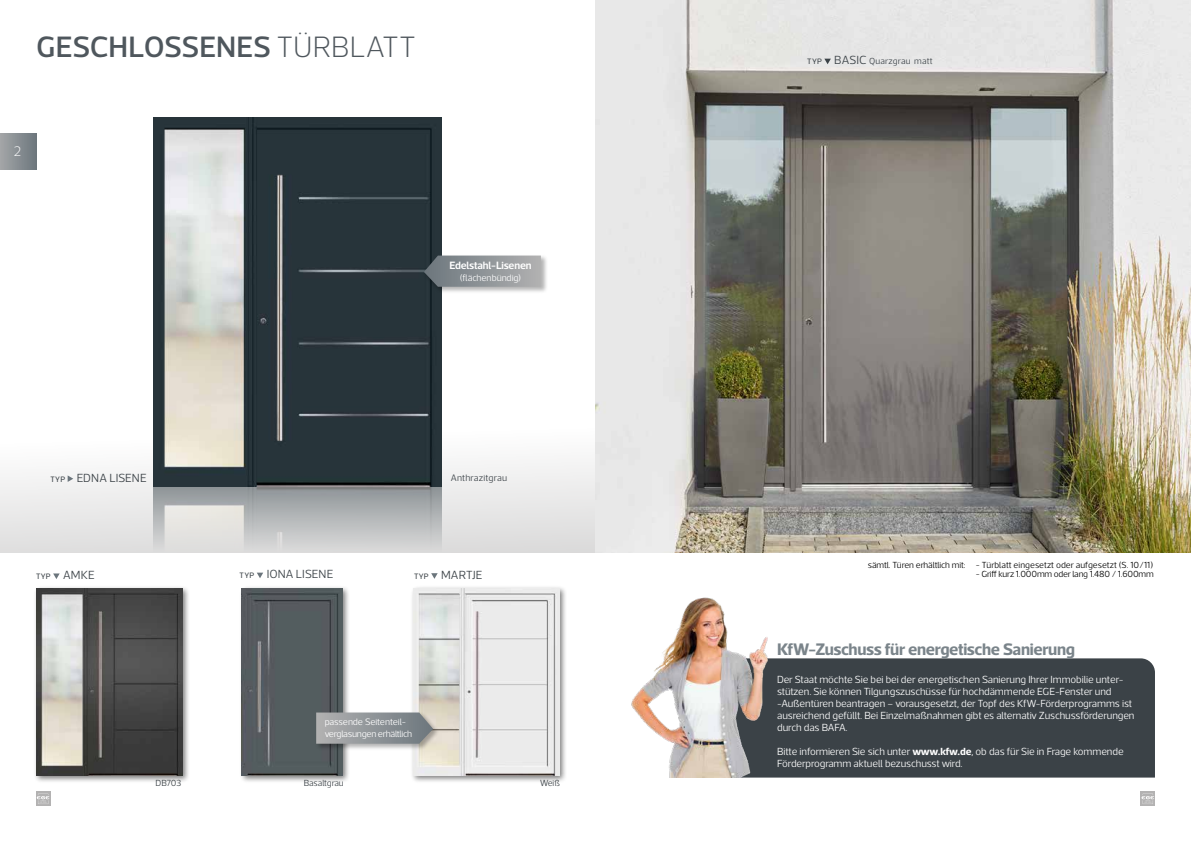
<style>
.page{position:relative;width:1191px;height:842px;background:#fff}
.page>*{position:absolute;margin:0;border:0;box-sizing:border-box;transform-origin:0 0}
.t1{font:500 30px "Acto";letter-spacing:.005em;color:#4f575d}
.t2{font:700 17px "Acto";letter-spacing:-.02em;color:#7a848a}
.t3{font:200 14px "Acto";color:#fff}
.t4{font:300 12px "Acto";letter-spacing:.01em;color:#3b4247}
.t5{font:600 10.8px "Acto";letter-spacing:-.01em;color:#fff}
.t6{font:300 10.5px/12px "Acto";letter-spacing:-.01em;color:#fff}
.t7{font:300 9.5px/12px "Acto";letter-spacing:-.02em;color:#fff}
.t8{font:300 9.5px "Acto";letter-spacing:.02em;color:#3b4247}
.t9{font:300 9px "Acto";letter-spacing:-.01em;color:#000}
.t10{font:300 9px "Acto";letter-spacing:.025em;color:#3b4247}
.t11{font:300 9px "Acto";letter-spacing:-.005em;color:#3b4247}
.s1{font-weight:200}
.s2{font-weight:400;font-size:8px}
.s3{font-size:12px}
.s4{font-weight:700}
</style>
<div class="page">
<div style="left:0;top:418px;width:595px;height:135px;background:linear-gradient(to bottom,#fff,#dddcdc)"></div>
<img style="left:154px;top:118px;width:288px;height:434px">
<img style="left:595px;top:0;width:596px;height:553px">
<div style="left:0;top:133px;width:36px;height:36px;background:linear-gradient(to right,#a4a6a8,#6f797f)"></div>
<svg style="left:68px;top:475px;width:5px;height:7px"></svg>
<svg style="left:824px;top:59px;width:7px;height:5px"></svg>
<svg style="left:431px;top:573px;width:7px;height:6px"></svg>
<svg style="left:53px;top:573px;width:7px;height:6px"></svg>
<svg style="left:257px;top:573px;width:6px;height:5px"></svg>
<svg style="left:1140px;top:792px;width:15px;height:14px"></svg>
<svg style="left:1141px;top:794px;width:13px;height:10px"></svg>
<svg style="left:36px;top:792px;width:14px;height:14px"></svg>
<svg style="left:37px;top:794px;width:12px;height:10px"></svg>
<div style="left:423px;top:254px;width:125px;height:40px;background:#000;opacity:.3"></div>
<svg style="left:424px;top:256px;width:117px;height:31px;background:#8a8f93"></svg>
<div style="left:33px;top:585px;width:157px;height:198px;background:#000;opacity:.5"></div>
<img style="left:36px;top:588px;width:146px;height:187px">
<div style="left:410px;top:585px;width:157px;height:198px;background:#000;opacity:.5"></div>
<img style="left:413px;top:588px;width:146px;height:187px">
<div style="left:239px;top:585px;width:111px;height:198px;background:#000;opacity:.5"></div>
<img style="left:242px;top:588px;width:100px;height:187px">
<div style="left:315px;top:711px;width:124px;height:39px;background:#000;opacity:.3"></div>
<svg style="left:316px;top:712px;width:117px;height:32px;background:#94989b"></svg>
<div style="left:781px;top:658px;width:374px;height:119px;background:#3b4247"></div>
<img style="left:631px;top:597px;width:150px;height:180px">
<h1 class="t1" style="left:36px;top:29px;width:381px">GESCHLOSSENES <span class="s1">TÜRBLATT</span></h1>
<h3 class="t3" style="left:14px;top:143px;width:9px">2</h3>
<p class="t5" style="left:449px;top:259px;width:84px">Edelstahl-Lisenen</p>
<p class="t7" style="left:460px;top:272px;width:63px">(flächenbündig)</p>
<p class="t4" style="left:50px;top:471px;width:98px"><span class="s2">TYP</span> EDNA LISENE</p>
<p class="t8" style="left:451px;top:473px;width:58px">Anthrazitgrau</p>
<p class="t4" style="left:36px;top:568px;width:60px"><span class="s2">TYP</span> AMKE</p>
<p class="t4" style="left:240px;top:567px;width:95px"><span class="s2">TYP</span> IONA LISENE</p>
<p class="t4" style="left:414px;top:568px;width:70px"><span class="s2">TYP</span> MARTJE</p>
<p class="t7" style="left:325px;top:715px;width:89px">passende Seitenteil&shy;verglasungen erhältlich</p>
<p class="t11" style="left:156px;top:777px;width:27px">DB703</p>
<p class="t11" style="left:304px;top:777px;width:41px">Basaltgrau</p>
<p class="t11" style="left:540px;top:777px;width:21px">Weiß</p>
<p class="t10" style="left:807px;top:56px;width:127px"><span class="s2">TYP</span> <span class="s3">BASIC</span> Quarzgrau matt</p>
<p class="t9" style="left:867px;top:560px;width:287px">sämtl. Türen erhältlich mit: - Türblatt eingesetzt oder aufgesetzt (S. 10/11)</p>
<p class="t9" style="left:975px;top:569px;width:179px">- Griff kurz 1.000mm oder lang 1.480 / 1.600mm</p>
<h2 class="t2" style="left:777px;top:638px;width:299px">KfW-Zuschuss für energetische Sanierung</h2>
<p class="t6" style="left:777px;top:673px;width:359px">Der Staat möchte Sie bei bei der energetischen Sanierung Ihrer Immobilie unter&shy;stützen. Sie können Tilgungszuschüsse für hochdämmende EGE-Fenster und -Außentüren beantragen – vorausgesetzt, der Topf des KfW-Förderprogramms ist ausreichend gefüllt. Bei Einzelmaßnahmen gibt es alternativ Zuschussförderungen durch das BAFA.</p>
<p class="t6" style="left:777px;top:745px;width:348px">Bitte informieren Sie sich unter <span class="s4">www.kfw.de</span>, ob das für Sie in Frage kommende<br>Förderprogramm aktuell bezuschusst wird.</p>
</div>
